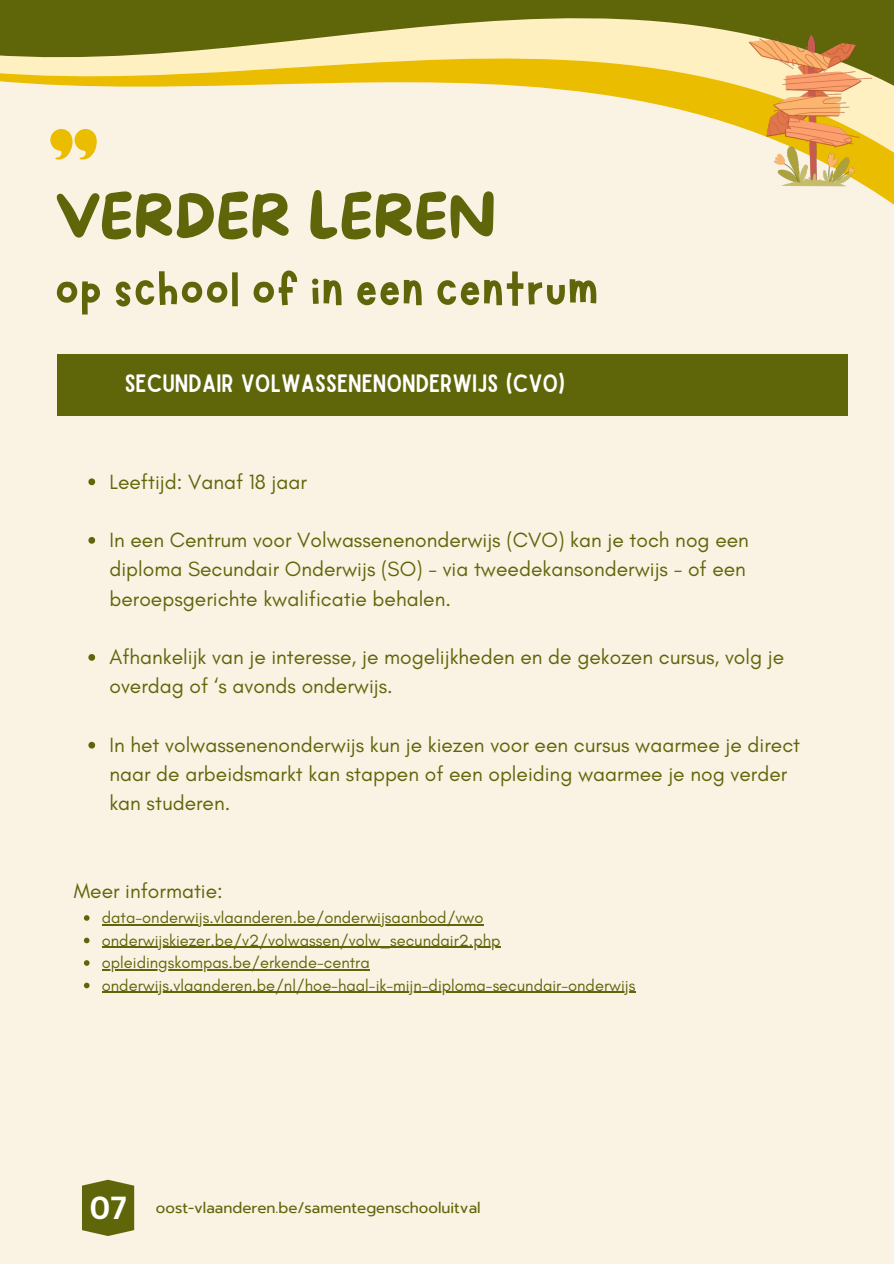
<style>
.page{position:relative;width:894px;height:1264px;background:#fff}
.page>*{position:absolute;margin:0;border:0;box-sizing:border-box;transform-origin:0 0}
.t1{font:60px "More Sugar";color:#5f660a}
.t2{font:58.5px "Marykate";color:#5f660a}
.t3{font:700 31.05px "Canva Sans";color:#fff}
.t4{font:24px "Sailors";color:#fff}
.t5{font:21px/29.2px "Glacial Indifference";color:#5f660a}
.t6{font:16.5px "Glacial Indifference";color:#5f660a}
.t7{font:15px "Prompt";color:#5f660a}
</style>
<div class="page">
<div style="left:0;top:0;width:893px;height:1263px;background:#faf3e3"></div>
<svg style="left:0;top:0;width:893px;height:192px"></svg>
<svg style="left:82px;top:1179px;width:52px;height:56px;background:#6e7420"></svg>
<div style="left:57px;top:354px;width:790px;height:62px;background:#5f660a"></div>
<svg style="left:88px;top:478px;width:7px;height:7px"></svg>
<svg style="left:88px;top:537px;width:7px;height:6px"></svg>
<svg style="left:88px;top:654px;width:7px;height:6px"></svg>
<svg style="left:88px;top:741px;width:7px;height:7px"></svg>
<svg style="left:84px;top:915px;width:5px;height:5px"></svg>
<hr style="left:102px;top:924px;width:381px;height:1px;background:#5f660a">
<svg style="left:84px;top:937px;width:5px;height:6px"></svg>
<hr style="left:102px;top:946px;width:398px;height:1px;background:#5f660a">
<svg style="left:84px;top:960px;width:5px;height:5px"></svg>
<hr style="left:102px;top:969px;width:267px;height:1px;background:#5f660a">
<svg style="left:84px;top:982px;width:5px;height:6px"></svg>
<hr style="left:102px;top:991px;width:533px;height:1px;background:#5f660a">
<img style="left:748px;top:34px;width:124px;height:152px">
<svg style="left:50px;top:129px;width:47px;height:30px"></svg>
<p class="t1" style="left:54px;top:183px;width:443px">VERDER LEREN</p>
<p class="t2" style="left:54px;top:252px;width:545px">op school of in een centrum</p>
<p class="t4" style="left:125px;top:375px;width:442px">SECUNDAIR VOLWASSENENONDERWIJS (CVO)</p>
<h3 class="t5" style="left:109px;top:466px;width:199px">Leeftijd: Vanaf 18 jaar</h3>
<p class="t5" style="left:109px;top:525px;width:640px">In een Centrum voor Volwassenenonderwijs (CVO) kan je toch nog een diploma Secundair Onderwijs (SO) - via tweedekansonderwijs - of een beroepsgerichte kwalificatie behalen.</p>
<p class="t5" style="left:109px;top:642px;width:676px">Afhankelijk van je interesse, je mogelijkheden en de gekozen cursus, volg je overdag of ‘s avonds onderwijs.</p>
<p class="t5" style="left:109px;top:730px;width:692px">In het volwassenenonderwijs kun je kiezen voor een cursus waarmee je direct naar de arbeidsmarkt kan stappen of een opleiding waarmee je nog verder kan studeren.</p>
<p class="t5" style="left:74px;top:876px;width:150px">Meer informatie:</p>
<p class="t6" style="left:102px;top:907px;width:383px">data-onderwijs.vlaanderen.be/onderwijsaanbod/vwo</p>
<p class="t6" style="left:102px;top:929px;width:400px">onderwijskiezer.be/v2/volwassen/volw_secundair2.php</p>
<p class="t6" style="left:102px;top:952px;width:269px">opleidingskompas.be/erkende-centra</p>
<p class="t6" style="left:102px;top:974px;width:535px">onderwijs.vlaanderen.be/nl/hoe-haal-ik-mijn-diploma-secundair-onderwijs</p>
<h1 class="t3" style="left:89px;top:1185px;width:39px">07</h1>
<h2 class="t7" style="left:156px;top:1196px;width:326px">oost-vlaanderen.be/samentegenschooluitval</h2>
</div>
